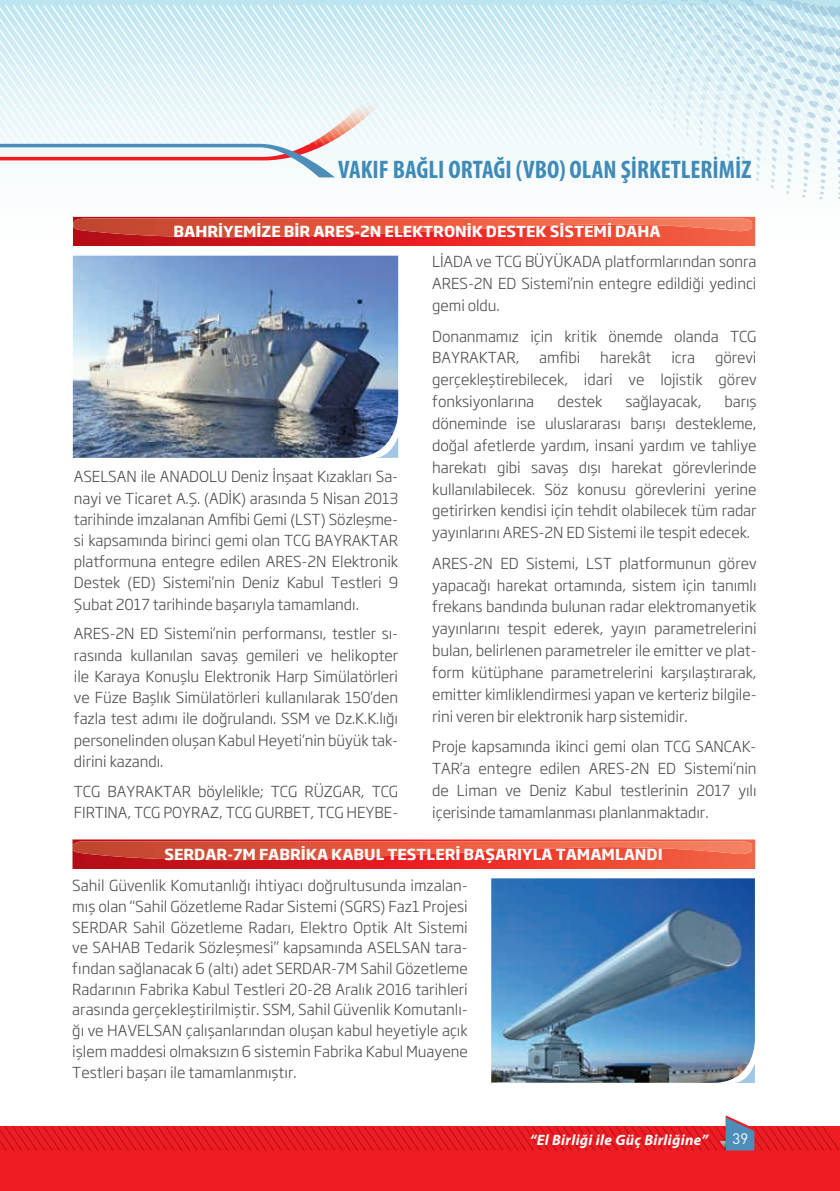
<style>
.page{position:relative;width:840px;height:1191px;background:#fff}
.page>*{position:absolute;margin:0;border:0;box-sizing:border-box;transform-origin:0 0}
.t1{font:700 condensed 25.5px "Myriad Pro";color:#3e8bb8}
.t2{font:300 15px/21.9px "Soho Gothic Pro";letter-spacing:-.005em;color:#4b4c4d;text-align:justify}
.t3{font:700 15px "Soho Gothic Pro";color:#fff}
.t4{font:italic 700 15px "Myriad Pro";letter-spacing:.02em;color:#fff}
.t5{font:15px "DIN Bek";color:#fff}
</style>
<div class="page">
<div style="left:0;top:1126px;width:840px;height:65px;background:#ee1d23"></div>
<svg style="left:0;top:1115px;width:839px;height:35px"></svg>
<img style="left:73px;top:256px;width:325px;height:202px">
<svg style="left:374px;top:436px;width:24px;height:22px"></svg>
<svg style="left:0;top:0;width:840px;height:246px"></svg>
<img style="left:73px;top:218px;width:679px;height:19px">
<svg style="left:72px;top:839px;width:683px;height:30px;background:#df3631"></svg>
<img style="left:73px;top:841px;width:679px;height:19px">
<img style="left:491px;top:878px;width:264px;height:204px">
<svg style="left:733px;top:1063px;width:22px;height:20px"></svg>
<h1 class="t1" style="left:338px;top:154px;width:415px">VAKIF BAĞLI ORTAĞI (VBO) OLAN ŞİRKETLERİMİZ</h1>
<p class="t3" style="left:173px;top:224px;width:488px">BAHRİYEMİZE BİR ARES-2N ELEKTRONİK DESTEK SİSTEMİ DAHA</p>
<p class="t2" style="left:74px;top:467px;width:326px;line-height:21.1px">ASELSAN ile ANADOLU Deniz İnşaat Kızakları Sa&shy;nayi ve Ticaret A.Ş. (ADİK) arasında 5 Nisan 2013 tarihinde imzalanan Amfibi Gemi (LST) Sözleşme&shy;si kapsamında birinci gemi olan TCG BAYRAKTAR platformuna entegre edilen ARES-2N Elektronik Destek (ED) Sistemi’nin Deniz Kabul Testleri 9<br>Şubat 2017 tarihinde başarıyla tamamlandı.</p>
<p class="t2" style="left:74px;top:624px;width:326px;line-height:21.3px">ARES-2N ED Sistemi’nin performansı, testler sı&shy;rasında kullanılan savaş gemileri ve helikopter ile Karaya Konuşlu Elektronik Harp Simülatörleri ve Füze Başlık Simülatörleri kullanılarak 150’den fazla test adımı ile doğrulandı. SSM ve Dz.K.K.lığı personelinden oluşan Kabul Heyeti’nin büyük tak&shy;dirini kazandı.</p>
<p class="t2" style="left:74px;top:781px;width:326px;line-height:21.3px">TCG BAYRAKTAR böylelikle; TCG RÜZGAR, TCG<br>FIRTINA, TCG POYRAZ, TCG GURBET, TCG HEYBE-</p>
<p class="t2" style="left:432px;top:252px;width:326px">LİADA ve TCG BÜYÜKADA platformlarından sonra ARES-2N ED Sistemi’nin entegre edildiği yedinci gemi oldu.</p>
<p class="t2" style="left:432px;top:326px;width:326px">Donanmamız için kritik önemde olanda TCG<br>BAYRAKTAR,</p>
<p class="t2" style="left:539px;top:348px;width:42px">amfibi</p>
<p class="t2" style="left:600px;top:348px;width:53px">harekât</p>
<p class="t2" style="left:671px;top:348px;width:25px">icra</p>
<p class="t2" style="left:432px;top:348px;width:326px;text-indent:283px">görevi gerçekleştirebilecek, idari ve lojistik görev fonksiyonlarına</p>
<p class="t2" style="left:432px;top:392px;width:326px;text-indent:292px">barış döneminde ise uluslararası barışı destekleme, doğal afetlerde yardım, insani yardım ve tahliye harekatı gibi savaş dışı harekat görevlerinde kullanılabilecek. Söz konusu görevlerini yerine getirirken kendisi için tehdit olabilecek tüm radar yayınlarını ARES-2N ED Sistemi ile tespit edecek.</p>
<p class="t2" style="left:432px;top:553px;width:326px">ARES-2N ED Sistemi, LST platformunun görev yapacağı harekat ortamında, sistem için tanımlı frekans bandında bulunan radar elektromanyetik yayınlarını tespit ederek, yayın parametrelerini bulan, belirlenen parametreler ile emitter ve plat&shy;form kütüphane parametrelerini karşılaştırarak, emitter kimliklendirmesi yapan ve kerteriz bilgile&shy;rini veren bir elektronik harp sistemidir.</p>
<p class="t2" style="left:432px;top:737px;width:326px">Proje kapsamında ikinci gemi olan TCG SANCAK-TAR’a entegre edilen ARES-2N ED Sistemi’nin de Liman ve Deniz Kabul testlerinin 2017 yılı içerisinde tamamlanması planlanmaktadır.</p>
<p class="t2" style="left:557px;top:392px;width:47px">destek</p>
<p class="t2" style="left:625px;top:392px;width:77px">sağlayacak,</p>
<p class="t3" style="left:164px;top:847px;width:500px">SERDAR-7M FABRİKA KABUL TESTLERİ BAŞARIYLA TAMAMLANDI</p>
<p class="t2" style="left:72px;top:876px;width:397px;line-height:20.7px">Sahil Güvenlik Komutanlığı ihtiyacı doğrultusunda imzalan&shy;mış olan “Sahil Gözetleme Radar Sistemi (SGRS) Faz1 Projesi SERDAR Sahil Gözetleme Radarı, Elektro Optik Alt Sistemi ve SAHAB Tedarik Sözleşmesi” kapsamında ASELSAN tara&shy;fından sağlanacak 6 (altı) adet SERDAR-7M Sahil Gözetleme Radarının Fabrika Kabul Testleri 20-28 Aralık 2016 tarihleri arasında gerçekleştirilmiştir. SSM, Sahil Güvenlik Komutanlı&shy;ğı ve HAVELSAN çalışanlarından oluşan kabul heyetiyle açık işlem maddesi olmaksızın 6 sistemin Fabrika Kabul Muayene Testleri başarı ile tamamlanmıştır.</p>
<p class="t4" style="left:530px;top:1131px;width:180px">“El Birliği ile Güç Birliğine”</p>
<p class="t5" style="left:732px;top:1133px;width:17px">39</p>
</div>
